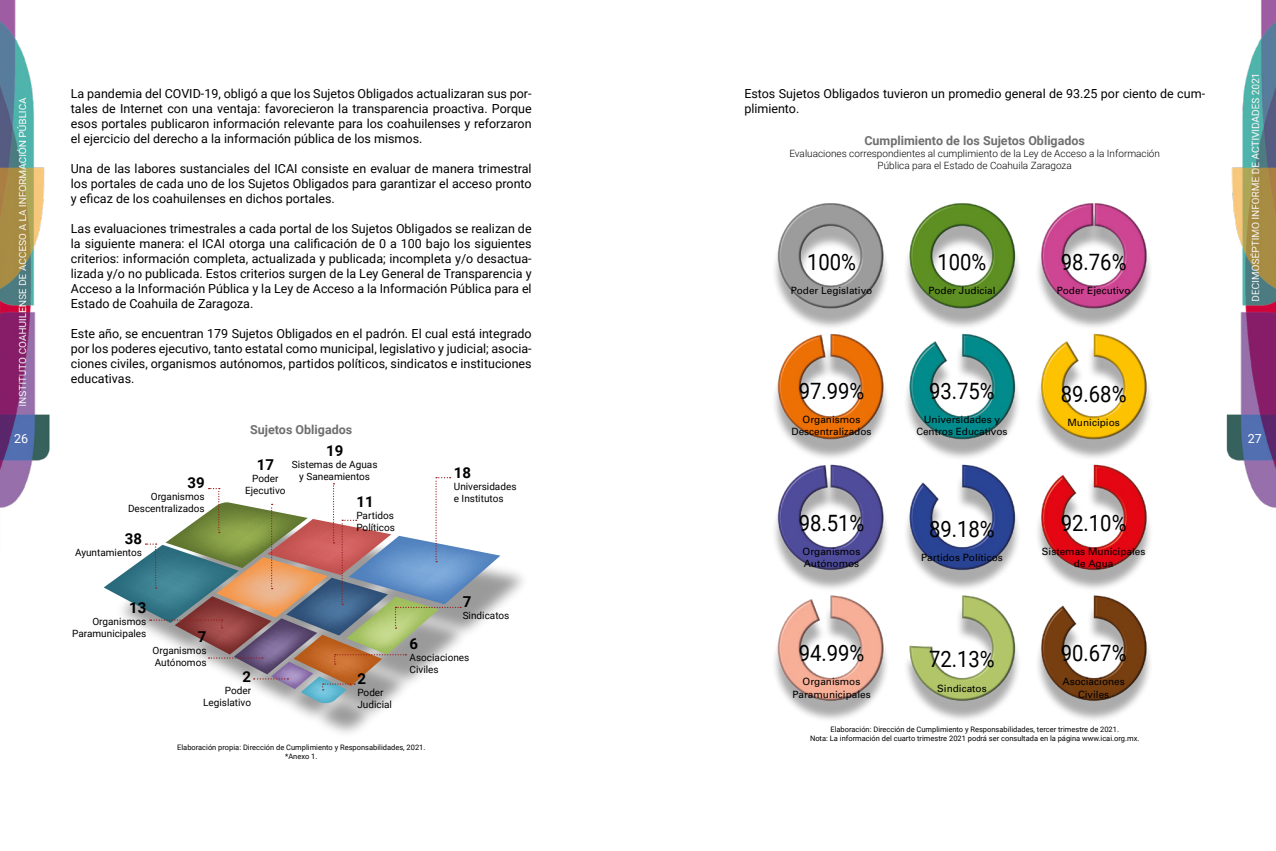
<style>
.page{position:relative;width:1276px;height:851px;background:#fff}
.page>*{position:absolute;margin:0;border:0;box-sizing:border-box;transform-origin:0 0}
.t1{font:22.5px "Roboto";color:#000;scale:.9 1}
.t2{font:700 15px "Roboto";color:#000}
.t3{font:12.5px/15px "Roboto";color:#000;text-align:justify}
.t4{font:700 12.5px "Roboto";color:#706f6f}
.t5{font:12.5px "Roboto";color:#fff}
.t6{font:10px/12px "Univers";color:#000;text-align:center}
.t7{font:10px/12px "Roboto";color:#000}
.t8{font:300 10px/12px "Roboto";color:#000;text-align:center}
.t9{font:7.5px/9px "Roboto";color:#000;text-align:center}
</style>
<div class="page">
<img style="left:0;top:0;width:1276px;height:733px">
<p class="t3" style="left:71px;top:86px;width:462px">La pandemia del COVID-19, obligó a que los Sujetos Obligados actualizaran sus por&shy;tales de Internet con una ventaja: favorecieron la transparencia proactiva. Porque esos portales publicaron información relevante para los coahuilenses y reforzaron el ejercicio del derecho a la información pública de los mismos.</p>
<p class="t3" style="left:71px;top:161px;width:462px">Una de las labores sustanciales del ICAI consiste en evaluar de manera trimestral los portales de cada uno de los Sujetos Obligados para garantizar el acceso pronto y eficaz de los coahuilenses en dichos portales.</p>
<p class="t3" style="left:71px;top:221px;width:462px">Las evaluaciones trimestrales a cada portal de los Sujetos Obligados se realizan de la siguiente manera: el ICAI otorga una calificación de 0 a 100 bajo los siguientes criterios: información completa, actualizada y publicada; incompleta y/o desactua&shy;lizada y/o no publicada. Estos criterios surgen de la Ley General de Transparencia y Acceso a la Información Pública y la Ley de Acceso a la Información Pública para el Estado de Coahuila de Zaragoza.</p>
<p class="t3" style="left:71px;top:326px;width:462px">Este año, se encuentran 179 Sujetos Obligados en el padrón. El cual está integrado por los poderes ejecutivo, tanto estatal como municipal, legislativo y judicial; asocia&shy;ciones civiles, organismos autónomos, partidos políticos, sindicatos e instituciones educativas.</p>
<p class="t3" style="left:744px;top:86px;width:462px">Estos Sujetos Obligados tuvieron un promedio general de 93.25 por ciento de cum&shy;plimiento.</p>
<p class="t4" style="left:864px;top:132px;width:222px">Cumplimiento de los Sujetos Obligados</p>
<p class="t8" style="left:789px;top:147px;width:372px">Evaluaciones correspondientes al cumplimiento de la Ley de Acceso a la Información<br>Pública para el Estado de Coahuila Zaragoza</p>
<h1 class="t1" style="left:807px;top:246px;width:56px">100%</h1>
<p class="t6" style="left:790px;top:284px;width:83px">Poder Legislativo</p>
<h1 class="t1" style="left:937px;top:246px;width:56px">100%</h1>
<p class="t6" style="left:928px;top:284px;width:69px">Poder Judicial</p>
<h1 class="t1" style="left:1060px;top:246px;width:74px">98.76%</h1>
<p class="t6" style="left:1056px;top:284px;width:75px">Poder Ejecutivo</p>
<h1 class="t1" style="left:798px;top:375px;width:74px">97.99%</h1>
<p class="t6" style="left:791px;top:413px;width:82px">Organismos<br>Descentralizados</p>
<h1 class="t1" style="left:929px;top:375px;width:74px">93.75%</h1>
<p class="t6" style="left:916px;top:413px;width:93px">Universidades y<br>Centros Educativos</p>
<h1 class="t1" style="left:1060px;top:378px;width:74px">89.68%</h1>
<p class="t6" style="left:1067px;top:416px;width:54px">Municipios</p>
<p class="t4" style="left:250px;top:421px;width:103px">Sujetos Obligados</p>
<p class="t5" style="left:14px;top:429px;width:16px">26</p>
<p class="t5" style="left:1247px;top:429px;width:16px">27</p>
<p class="t2" style="left:187px;top:472px;width:19px">39</p>
<p class="t7" style="left:128px;top:490px;width:78px;text-align:right">Organismos<br>Descentralizados</p>
<p class="t2" style="left:125px;top:528px;width:19px">38</p>
<p class="t7" style="left:75px;top:546px;width:68px">Ayuntamientos</p>
<p class="t2" style="left:326px;top:440px;width:19px">19</p>
<p class="t7" style="left:292px;top:458px;width:87px;text-align:center">Sistemas de Aguas y Saneamientos</p>
<p class="t2" style="left:454px;top:462px;width:19px">18</p>
<p class="t7" style="left:454px;top:480px;width:64px">Universidades e Institutos</p>
<p class="t2" style="left:257px;top:454px;width:19px">17</p>
<p class="t7" style="left:245px;top:472px;width:42px;text-align:center">Poder<br>Ejecutivo</p>
<p class="t2" style="left:356px;top:491px;width:19px">11</p>
<p class="t7" style="left:356px;top:509px;width:40px">Partidos<br>Políticos</p>
<p class="t2" style="left:129px;top:597px;width:19px">13</p>
<p class="t7" style="left:72px;top:615px;width:76px;text-align:right">Organismos<br>Paramunicipales</p>
<p class="t2" style="left:198px;top:626px;width:10px">7</p>
<p class="t7" style="left:153px;top:644px;width:55px">Organismos<br>Autónomos</p>
<p class="t2" style="left:242px;top:666px;width:10px">2</p>
<p class="t7" style="left:203px;top:684px;width:49px;text-align:right">Poder<br>Legislativo</p>
<p class="t2" style="left:357px;top:668px;width:10px">2</p>
<p class="t7" style="left:357px;top:686px;width:36px">Poder<br>Judicial</p>
<p class="t2" style="left:463px;top:590px;width:10px">7</p>
<p class="t7" style="left:463px;top:608px;width:48px">Sindicatos</p>
<p class="t2" style="left:409px;top:632px;width:10px">6</p>
<p class="t7" style="left:409px;top:650px;width:61px">Asociaciones<br>Civiles</p>
<p class="t9" style="left:177px;top:742px;width:250px">Elaboración propia: Dirección de Cumplimiento y Responsabilidades, 2021. *Anexo 1.</p>
<h1 class="t1" style="left:798px;top:507px;width:74px">98.51%</h1>
<p class="t6" style="left:802px;top:545px;width:59px;text-align:left">Organismos<br>Autónomos</p>
<h1 class="t1" style="left:798px;top:637px;width:74px">94.99%</h1>
<p class="t6" style="left:792px;top:675px;width:80px">Organismos<br>Paramunicipales</p>
<h1 class="t1" style="left:929px;top:513px;width:74px">89.18%</h1>
<p class="t6" style="left:921px;top:551px;width:83px">Partidos Políticos</p>
<h1 class="t1" style="left:929px;top:643px;width:74px">72.13%</h1>
<p class="t6" style="left:937px;top:681px;width:51px">Sindicatos</p>
<h1 class="t1" style="left:1060px;top:507px;width:74px">92.10%</h1>
<p class="t6" style="left:1042px;top:545px;width:105px">Sistemas Municipales de Agua</p>
<h1 class="t1" style="left:1060px;top:637px;width:74px">90.67%</h1>
<p class="t6" style="left:1062px;top:675px;width:64px">Asociaciones<br>Civiles</p>
<p class="t9" style="left:810px;top:724px;width:331px">Elaboración: Dirección de Cumplimiento y Responsabilidades, tercer trimestre de 2021.<br>Nota: La información del cuarto trimestre 2021 podrá ser consultada en la página www.icai.org.mx.</p>
</div>
